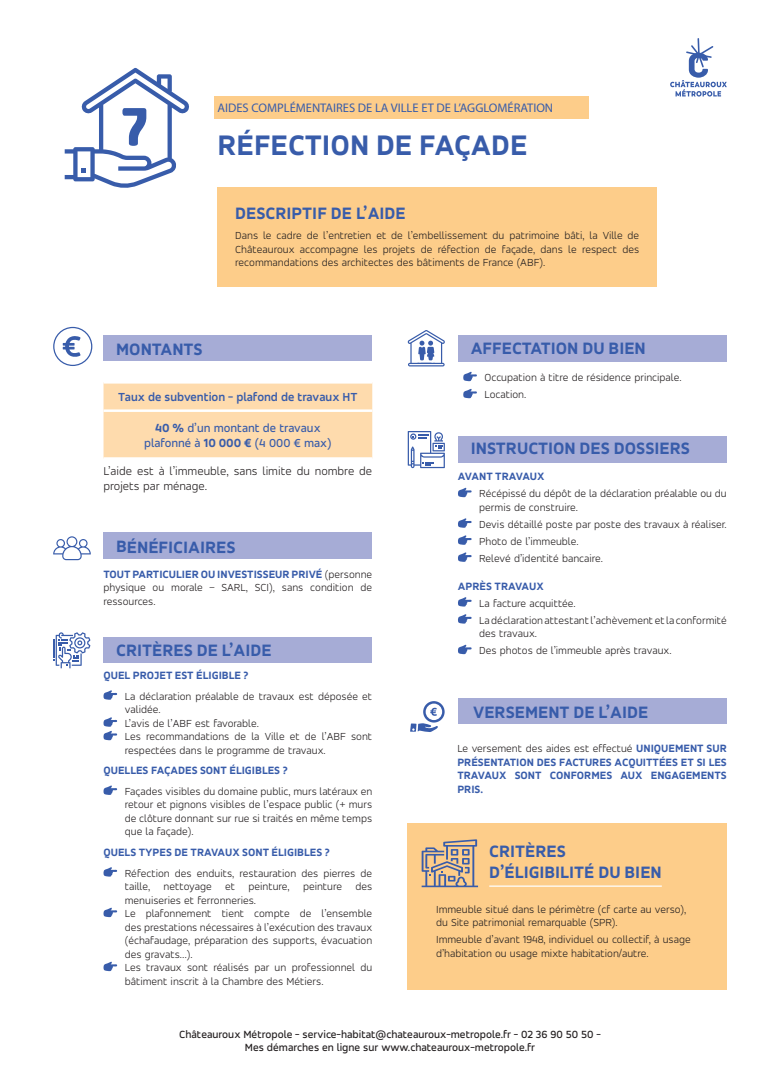
<style>
.page{position:relative;width:780px;height:1088px;background:#fff}
.page>*{position:absolute;margin:0;border:0;box-sizing:border-box;transform-origin:0 0}
.t1{font:800 30px "Accord";color:#385caa}
.t2{font:800 17.5px/21px "Accord";color:#385caa}
.t3{font:300 12.5px/15px "Accord";color:#231f20}
.t4{font:12.5px "Myriad Pro";color:#385caa}
.t5{font:500 12.5px/15px "Accord";color:#385caa;text-align:center}
.t6{font:700 12.5px "Accord";color:#385caa}
.t7{font:300 11.25px/13.5px "Accord";color:#231f20}
.t8{font:800 11.25px/13.5px "Accord";color:#385caa;text-align:justify}
.t9{font:500 11.25px/13.5px "Accord";color:#231f20;text-align:center}
.s1{font-weight:800}
.s2{font-weight:800;color:#385caa}
.s3{font-weight:300;color:#231f20}
</style>
<div class="page">
<div style="left:213px;top:96px;width:375px;height:22px;background:#fdcd8a"></div>
<div style="left:103px;top:533px;width:269px;height:26px;background:#a6acd6"></div>
<svg style="left:53px;top:536px;width:38px;height:24px"></svg>
<div style="left:458px;top:437px;width:268px;height:26px;background:#a6acd6"></div>
<svg style="left:407px;top:431px;width:38px;height:37px"></svg>
<svg style="left:458px;top:487px;width:13px;height:10px"></svg>
<svg style="left:458px;top:518px;width:13px;height:10px"></svg>
<svg style="left:458px;top:535px;width:13px;height:10px"></svg>
<svg style="left:458px;top:552px;width:13px;height:10px"></svg>
<svg style="left:458px;top:597px;width:13px;height:10px"></svg>
<svg style="left:458px;top:614px;width:13px;height:10px"></svg>
<svg style="left:458px;top:644px;width:13px;height:10px"></svg>
<div style="left:458px;top:335px;width:268px;height:27px;background:#a6acd6"></div>
<svg style="left:463px;top:371px;width:14px;height:10px"></svg>
<svg style="left:463px;top:388px;width:14px;height:10px"></svg>
<svg style="left:407px;top:330px;width:38px;height:36px"></svg>
<div style="left:103px;top:637px;width:269px;height:26px;background:#a6acd6"></div>
<svg style="left:103px;top:690px;width:14px;height:10px"></svg>
<svg style="left:103px;top:717px;width:14px;height:23px"></svg>
<svg style="left:103px;top:785px;width:14px;height:10px"></svg>
<svg style="left:103px;top:867px;width:14px;height:10px"></svg>
<svg style="left:103px;top:907px;width:14px;height:10px"></svg>
<svg style="left:103px;top:961px;width:14px;height:10px"></svg>
<svg style="left:53px;top:632px;width:37px;height:36px"></svg>
<div style="left:217px;top:188px;width:440px;height:99px;background:#fdcd8a"></div>
<div style="left:407px;top:823px;width:319px;height:166px;background:#fdcd8a"></div>
<hr style="left:489px;top:885px;width:172px;height:2px;background:#fff">
<svg style="left:421px;top:839px;width:57px;height:48px"></svg>
<div style="left:458px;top:698px;width:268px;height:26px;background:#a6acd6"></div>
<svg style="left:410px;top:701px;width:34px;height:31px"></svg>
<div style="left:103px;top:335px;width:269px;height:26px;background:#a6acd6"></div>
<div style="left:53px;top:327px;width:39px;height:39px;border:1px solid #385caa;border-radius:50%"></div>
<svg style="left:63px;top:336px;width:18px;height:21px"></svg>
<div style="left:103px;top:384px;width:269px;height:73px;background:#fedbad"></div>
<hr style="left:103px;top:409px;width:269px;height:3px;background:#fff">
<svg style="left:670px;top:38px;width:56px;height:59px"></svg>
<svg style="left:65px;top:68px;width:124px;height:120px"></svg>
<p class="t4" style="left:217px;top:100px;width:337px">AIDES COMPLÉMENTAIRES DE LA VILLE ET DE L’AGGLOMÉRATION</p>
<h1 class="t1" style="left:217px;top:127px;width:311px">RÉFECTION DE FAÇADE</h1>
<h2 class="t2" style="left:235px;top:202px;width:172px">DESCRIPTIF DE L’AIDE</h2>
<p class="t7" style="left:235px;top:229px;width:405px;text-align:justify">Dans le cadre de l’entretien et de l’embellissement du patrimoine bâti, la Ville de Châteauroux accompagne les projets de réfection de façade, dans le respect des recommandations des architectes des bâtiments de France (ABF).</p>
<h2 class="t2" style="left:116px;top:338px;width:88px">MONTANTS</h2>
<p class="t6" style="left:118px;top:389px;width:241px">Taux de subvention - plafond de travaux HT</p>
<p class="t5" style="left:144px;top:420px;width:189px"><span class="s1">40 %</span> d’un montant de travaux plafonné à <span class="s1">10 000 €</span> (4 000 € max)</p>
<p class="t3" style="left:103px;top:463px;width:270px">L’aide est à l’immeuble, sans limite du nombre de projets par ménage.</p>
<h2 class="t2" style="left:116px;top:535px;width:121px;rotate:1deg">BÉNÉFICIAIRES</h2>
<p class="t7" style="left:103px;top:567px;width:270px;text-align:justify"><span class="s2">TOUT PARTICULIER OU INVESTISSEUR PRIVÉ</span> (personne physique ou morale – SARL, SCI), sans condition de ressources.</p>
<h2 class="t2" style="left:116px;top:639px;width:157px">CRITÈRES DE L’AIDE</h2>
<p class="t8" style="left:103px;top:668px;width:146px">QUEL PROJET EST ÉLIGIBLE ?</p>
<p class="t7" style="left:125px;top:689px;width:249px">La déclaration préalable de travaux est déposée et validée.<br>L’avis de l’ABF est favorable.<br>Les recommandations de la Ville et de l’ABF sont respectées dans le programme de travaux.</p>
<p class="t8" style="left:103px;top:764px;width:185px">QUELLES FAÇADES SONT ÉLIGIBLES ?</p>
<p class="t7" style="left:125px;top:784px;width:249px;text-align:justify">Façades visibles du domaine public, murs latéraux en retour et pignons visibles de l’espace public (+ murs de clôture donnant sur rue si traités en même temps que la façade).</p>
<p class="t8" style="left:103px;top:845px;width:228px">QUELS TYPES DE TRAVAUX SONT ÉLIGIBLES ?</p>
<p class="t7" style="left:125px;top:866px;width:249px">Réfection des enduits, restauration des pierres de taille, nettoyage et peinture, peinture des menuiseries et ferronneries.<br>Le plafonnement tient compte de l’ensemble des prestations nécessaires à l’exécution des travaux (échafaudage, préparation des supports, évacuation des gravats…).<br>Les travaux sont réalisés par un professionnel du bâtiment inscrit à la Chambre des Métiers.</p>
<h2 class="t2" style="left:470px;top:337px;width:176px">AFFECTATION DU BIEN</h2>
<p class="t7" style="left:484px;top:369px;width:198px;line-height:17px">Occupation à titre de résidence principale.<br>Location.</p>
<h2 class="t2" style="left:470px;top:437px;width:221px">INSTRUCTION DES DOSSIERS</h2>
<p class="t8" style="left:458px;top:469px;width:88px">AVANT TRAVAUX</p>
<p class="t7" style="left:479px;top:486px;width:249px">Récépissé du dépôt de la déclaration préalable ou du permis de construire.</p>
<p class="t7" style="left:479px;top:515px;width:249px;line-height:17px">Devis détaillé poste par poste des travaux à réaliser.<br>Photo de l’immeuble.<br>Relevé d’identité bancaire.</p>
<p class="t8" style="left:458px;top:579px;width:87px">APRÈS TRAVAUX</p>
<p class="t7" style="left:479px;top:594px;width:249px;line-height:17px">La facture acquittée.<br>La déclaration attestant l’achèvement et la conformité</p>
<p class="t7" style="left:479px;top:625px;width:194px;line-height:17px">des travaux.<br>Des photos de l’immeuble après travaux.</p>
<h2 class="t2" style="left:473px;top:701px;width:177px">VERSEMENT DE L’AIDE</h2>
<p class="t8" style="left:457px;top:741px;width:271px"><span class="s3">Le versement des aides est effectué</span> UNIQUEMENT SUR PRÉSENTATION DES FACTURES ACQUITTÉES ET SI LES TRAVAUX SONT CONFORMES AUX ENGAGEMENTS PRIS.</p>
<h2 class="t2" style="left:489px;top:841px;width:174px">CRITÈRES<br>D’ÉLIGIBILITÉ DU BIEN</h2>
<p class="t7" style="left:436px;top:902px;width:252px">Immeuble situé dans le périmètre (cf carte au verso), du Site patrimonial remarquable (SPR).</p>
<p class="t7" style="left:436px;top:933px;width:256px">Immeuble d’avant 1948, individuel ou collectif, à usage d’habitation ou usage mixte habitation/autre.</p>
<p class="t9" style="left:179px;top:1027px;width:423px">Châteauroux Métropole - service-habitat@chateauroux-metropole.fr - 02 36 90 50 50 -<br>Mes démarches en ligne sur www.chateauroux-metropole.fr</p>
</div>
